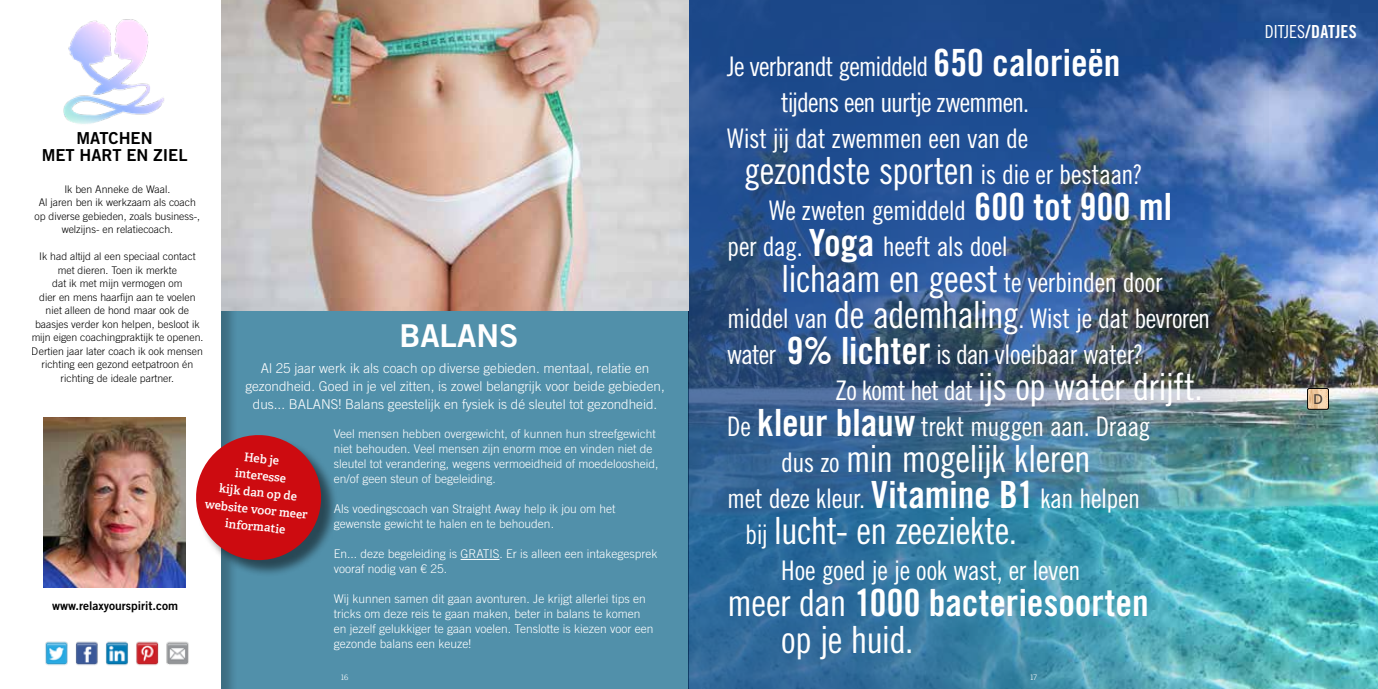
<style>
.page{position:relative;width:1378px;height:689px;background:#fff}
.page>*{position:absolute;margin:0;border:0;box-sizing:border-box;transform-origin:0 0}
.t1{font:37.5px "Trade Gothic LT Std Cn 18";letter-spacing:-.015em;color:#fff}
.t2{font:37.5px "Trade Gothic LT Std Bd Cn 20";letter-spacing:.005em;color:#fff}
.t3{font:31.5px "Trade Gothic LT Std Bd 2";color:#fff}
.t4{font:27px/36px "Trade Gothic LT Std Cn 18";letter-spacing:-.02em;color:#fff}
.t5{font:18px "Trade Gothic LT Std Bd Cn 20";letter-spacing:.005em;color:#fff}
.t6{font:16.5px/17px "Trade Gothic LT Std Bd 2";color:#000;text-align:center}
.t7{font:300 13.5px/18px "Trade Gothic LT Std";color:#fff;text-align:center}
.t8{font:300 12px/15px "Trade Gothic LT Std";color:#fff}
.t9{font:600 12px/17px "Adelle";color:#fff;text-align:center}
.t10{font:12px "Trade Gothic LT Std Bd 2";color:#000}
.t11{font:300 10.5px/13.5px "Trade Gothic LT Std";color:#000;text-align:center}
.t12{font:300 7.5px "Trade Gothic LT Std";color:#fff}
.s1{font-family:"Trade Gothic LT Std Bd Cn 20";font-size:37.5px}
.s2{font-size:27px}
.s3{font-size:37.5px}
.s4{font-family:"Trade Gothic LT Std Cn 18"}
</style>
<div class="page">
<img style="left:1269px;top:0;width:109px;height:689px">
<img style="left:689px;top:0;width:580px;height:689px">
<svg style="left:1317px;top:388px;width:12px;height:21px"></svg>
<img style="left:1307px;top:388px;width:10px;height:21px">
<div style="left:1307px;top:388px;width:21px;height:21px;border:1px solid #000;border-radius:2px"></div>
<div style="left:221px;top:310px;width:468px;height:379px;background:#5190aa"></div>
<div style="left:0;top:0;width:238px;height:689px;background:#000;opacity:.24"></div>
<div style="left:0;top:0;width:221px;height:689px;background:#fff"></div>
<img style="left:44px;top:418px;width:141px;height:170px">
<img style="left:45px;top:641px;width:144px;height:25px">
<div style="left:197px;top:436px;width:141px;height:141px;background:#000;opacity:.5"></div>
<svg style="left:196px;top:432px;width:128px;height:131px"></svg>
<img style="left:63px;top:19px;width:101px;height:105px">
<img style="left:221px;top:0;width:468px;height:310px">
<hr style="left:460px;top:559px;width:39px;height:1px;background:#fff">
<h3 class="t6" style="left:42px;top:129px;width:147px">MATCHEN<br>MET HART EN ZIEL</h3>
<p class="t11" style="left:35px;top:182px;width:167px">Ik ben Anneke de Waal.<br>Al jaren ben ik werkzaam als coach op diverse gebieden, zoals business-, welzijns- en relatiecoach.</p>
<p class="t11" style="left:31px;top:249px;width:174px">Ik had altijd al een speciaal contact met dieren. Toen ik merkte<br>dat ik met mijn vermogen om<br>dier en mens haarfijn aan te voelen niet alleen de hond maar ook de baasjes verder kon helpen, besloot ik mijn eigen coachingpraktijk te openen.<br>Dertien jaar later coach ik ook mensen richting een gezond eetpatroon én richting de ideale partner.</p>
<h2 class="t3" style="left:399px;top:316px;width:121px">BALANS</h2>
<p class="t7" style="left:245px;top:359px;width:421px">Al 25 jaar werk ik als coach op diverse gebieden. mentaal, relatie en gezondheid. Goed in je vel zitten, is zowel belangrijk voor beide gebieden, dus... BALANS! Balans geestelijk en fysiek is dé sleutel tot gezondheid.</p>
<p class="t10" style="left:52px;top:598px;width:127px">www.relaxyourspirit.com</p>
<p class="t9" style="left:211px;top:445px;width:105px;rotate:6deg">Heb je<br>interesse<br>kĳk dan op de website voor meer informatie</p>
<p class="t8" style="left:334px;top:426px;width:326px">Veel mensen hebben overgewicht, of kunnen hun streefgewicht niet behouden. Veel mensen zijn enorm moe en vinden niet de sleutel tot verandering, wegens vermoeidheid of moedeloosheid, en/of geen steun of begeleiding.</p>
<p class="t8" style="left:334px;top:501px;width:283px">Als voedingscoach van Straight Away help ik jou om het gewenste gewicht te halen en te behouden.</p>
<p class="t8" style="left:334px;top:546px;width:325px">En... deze begeleiding is GRATIS. Er is alleen een intakegesprek vooraf nodig van € 25.</p>
<p class="t8" style="left:334px;top:591px;width:321px">Wij kunnen samen dit gaan avonturen. Je krijgt allerlei tips en tricks om deze reis te gaan maken, beter in balans te komen en jezelf gelukkiger te gaan voelen. Tenslotte is kiezen voor een gezonde balans een keuze!</p>
<h3 class="t4" style="left:727px;top:48px;width:395px">Je verbrandt gemiddeld <span class="s1">650 calorieën</span></h3>
<h3 class="t4" style="left:781px;top:84px;width:249px">tijdens een uurtje zwemmen.</h3>
<h3 class="t4" style="left:727px;top:120px;width:302px">Wist jij dat zwemmen een van de</h3>
<h1 class="t1" style="left:744px;top:148px;width:400px">gezondste sporten <span class="s2">is die er bestaan?</span></h1>
<h3 class="t4" style="left:727px;top:192px;width:446px;text-indent:42px">We zweten gemiddeld <span class="s1">600 tot 900 ml </span>per dag. <span class="s1">Yoga</span> heeft als doel</h3>
<h3 class="t4" style="left:727px;top:264px;width:484px;text-indent:54px"><span class="s3">lichaam en geest</span> te verbinden door middel van <span class="s3">de ademhaling</span>. Wist je dat bevroren water <span class="s1">9% lichter</span> is dan vloeibaar water?</h3>
<h1 class="t1" style="left:835px;top:364px;width:369px"><span class="s2">Zo komt het dat</span> ijs op water drijft.</h1>
<h3 class="t4" style="left:727px;top:408px;width:425px">De <span class="s1">kleur blauw</span> trekt muggen aan. Draag</h3>
<h1 class="t1" style="left:781px;top:436px;width:311px"><span class="s2">dus zo</span> min mogelijk kleren</h1>
<h3 class="t4" style="left:727px;top:480px;width:414px">met deze kleur. <span class="s1">Vitamine B1</span> kan helpen</h3>
<h1 class="t1" style="left:745px;top:508px;width:273px"><span class="s2">bij</span> lucht- en zeeziekte.</h1>
<h3 class="t4" style="left:781px;top:552px;width:301px">Hoe goed je je ook wast, er leven</h3>
<h1 class="t2" style="left:727px;top:579px;width:423px"><span class="s4">meer dan</span> 1000 bacteriesoorten</h1>
<h1 class="t1" style="left:781px;top:617px;width:134px">op je huid.</h1>
<p class="t12" style="left:341px;top:672px;width:9px">16</p>
<p class="t12" style="left:1029px;top:672px;width:9px">17</p>
<h3 class="t5" style="left:1265px;top:21px;width:93px"><span class="s4">DITJES</span>/DATJES</h3>
</div>
